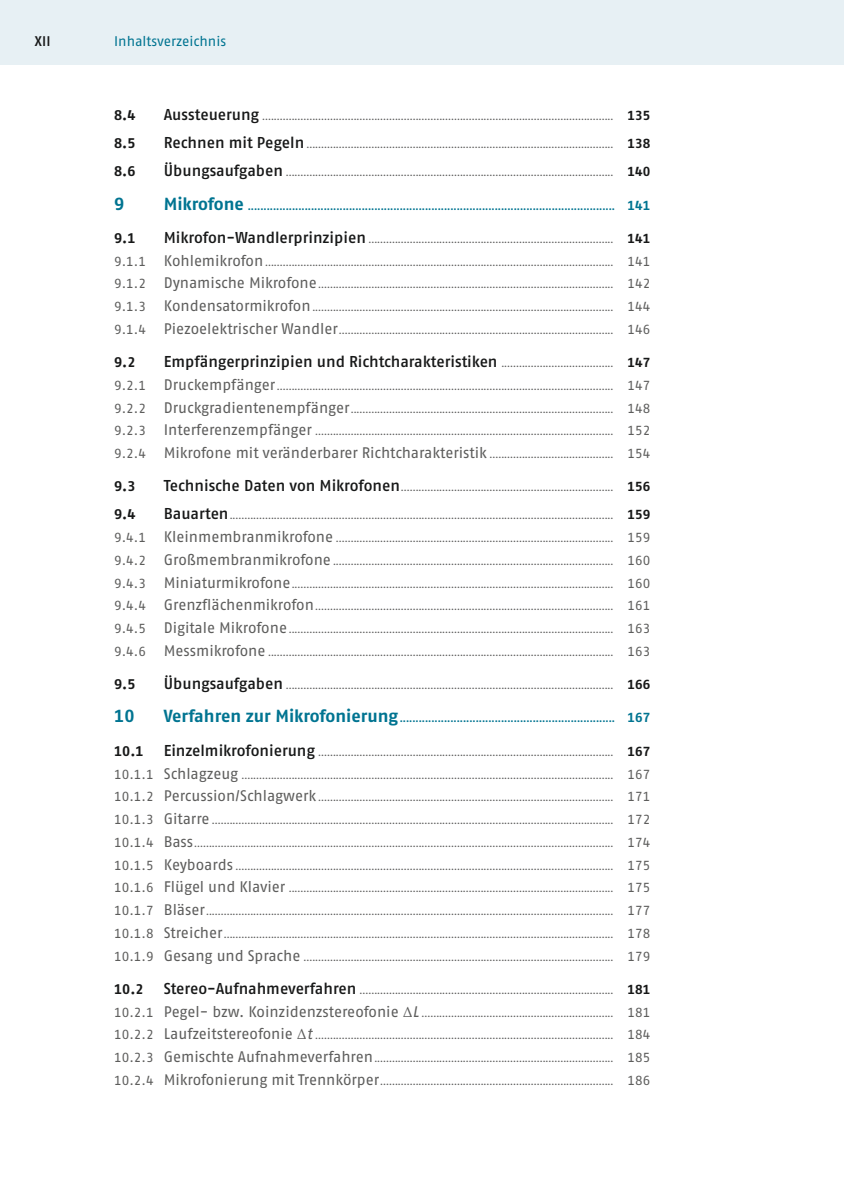
<style>
.page{position:relative;width:844px;height:1191px;background:#fff}
.page>*{position:absolute;margin:0;border:0;box-sizing:border-box;transform-origin:0 0}
.t1{font:700 17.5px "Fago Pro";color:#007491}
.t2{font:600 15.75px "Fago Pro";letter-spacing:-.005em;color:#171818}
.t3{font:15.4px "Fago Pro";letter-spacing:-.005em;color:#5d5d5c}
.t4{font:700 14px "Fago Pro";color:#171818}
.t5{font:14px "Fago Pro";color:#007491}
.t6{font:600 14px "Fago Pro";color:#171818}
.t7{font:13.12px "Fago Pro";color:#007491}
.t8{font:10.5px/22.8px "Fago Pro";color:#5d5d5c;text-align:justify}
.s1{font-weight:600;font-size:15.75px;color:#171818}
.s2{font-weight:700;font-size:13.12px;color:#171818}
.s3{font-weight:700;font-size:17.5px}
.s4{font-weight:700}
.s5{font-size:13.12px}
.s6{font-size:15.4px}
.s7{font-weight:400;font-size:10.5px;color:#5d5d5c}
.s8{font-weight:700;font-size:13.12px}
.s9{font-size:10.5px}
.s10{font-family:"Minion Pro";font-size:15.4px}
.s11{font-style:italic;font-size:15.4px}
</style>
<div class="page">
<div style="left:114px;top:0;width:729px;height:64px;background:#e7f0f4"></div>
<div style="left:0;top:0;width:114px;height:64px;background:#e7f0f4"></div>
<h3 class="t6" style="left:35px;top:32px;width:17px">XII</h3>
<h3 class="t5" style="left:114px;top:32px;width:113px">Inhaltsverzeichnis</h3>
<h3 class="t4" style="left:114px;top:107px;width:23px">8.4</h3>
<p class="t8" style="left:164px;top:105px;width:488px"><span class="s1">Aussteuerung</span> ....................................................................................................................... <span class="s2">135</span></p>
<h3 class="t4" style="left:114px;top:135px;width:23px">8.5</h3>
<p class="t8" style="left:164px;top:133px;width:488px"><span class="s1">Rechnen mit Pegeln</span> ........................................................................................................ <span class="s2">138</span></p>
<h3 class="t4" style="left:114px;top:163px;width:23px">8.6</h3>
<p class="t8" style="left:164px;top:161px;width:488px"><span class="s1">Übungsaufgaben</span> ............................................................................................................... <span class="s2">140</span></p>
<h1 class="t1" style="left:114px;top:193px;width:12px">9</h1>
<p class="t7" style="left:164px;top:197px;width:488px"><span class="s3">Mikrofone</span> .................................................................................................................... <span class="s4">141</span></p>
<h3 class="t4" style="left:114px;top:229px;width:23px">9.1</h3>
<p class="t8" style="left:114px;top:228px;width:537px;text-indent:50px"><span class="s1">Mikrofon-Wandlerprinzipien</span> ................................................................................... <span class="s2">141<br></span><span class="s5">9.1.1</span> <span class="s6">Kohlemikrofon</span> ...................................................................................................................... <span class="s5">141<br>9.1.2</span> <span class="s6">Dynamische Mikrofone</span> .................................................................................................... <span class="s5">142<br>9.1.3</span> <span class="s6">Kondensatormikrofon</span> ...................................................................................................... <span class="s5">144<br>9.1.4</span> <span class="s6">Piezoelektrischer Wandler</span>............................................................................................. <span class="s5">146</span></p>
<h3 class="t4" style="left:114px;top:354px;width:23px">9.2</h3>
<h2 class="t2" style="left:164px;top:352px;width:488px">Empfängerprinzipien und Richtcharakteristiken <span class="s7">......................................</span> <span class="s8">147</span></h2>
<p class="t8" style="left:114px;top:375px;width:537px"><span class="s5">9.2.1</span> <span class="s6">Druckempfänger</span> .................................................................................................................. <span class="s5">147<br>9.2.2</span> <span class="s6">Druckgradientenempfänger</span>......................................................................................... <span class="s5">148<br>9.2.3</span> <span class="s6">Interferenzempfänger</span> ..................................................................................................... <span class="s5">152</span></p>
<h3 class="t3" style="left:114px;top:443px;width:537px"><span class="s5">9.2.4</span> Mikrofone mit veränderbarer Richtcharakteristik <span class="s9">..........................................</span> <span class="s5">154</span></h3>
<h3 class="t4" style="left:114px;top:478px;width:23px">9.3</h3>
<p class="t8" style="left:164px;top:476px;width:488px"><span class="s1">Technische Daten von Mikrofonen</span>........................................................................ <span class="s2">156</span></p>
<h3 class="t4" style="left:114px;top:506px;width:23px">9.4</h3>
<p class="t8" style="left:114px;top:504px;width:537px;text-indent:50px"><span class="s1">Bauarten</span>.................................................................................................................................. <span class="s2">159<br></span><span class="s5">9.4.1</span> <span class="s6">Kleinmembranmikrofone</span> .............................................................................................. <span class="s5">159<br>9.4.2</span> <span class="s6">Großmembranmikrofone</span> ............................................................................................... <span class="s5">160<br>9.4.3</span> <span class="s6">Miniaturmikrofone</span>............................................................................................................. <span class="s5">160<br>9.4.4</span> <span class="s6">Grenzflächenmikrofon</span>..................................................................................................... <span class="s5">161<br>9.4.5</span> <span class="s6">Digitale Mikrofone</span> .............................................................................................................. <span class="s5">163<br>9.4.6</span> <span class="s6">Messmikrofone</span> ..................................................................................................................... <span class="s5">163</span></p>
<h3 class="t4" style="left:114px;top:676px;width:23px">9.5</h3>
<p class="t8" style="left:164px;top:674px;width:488px"><span class="s1">Übungsaufgaben</span> ............................................................................................................... <span class="s2">166</span></p>
<h1 class="t1" style="left:114px;top:706px;width:22px">10</h1>
<p class="t7" style="left:164px;top:710px;width:488px"><span class="s3">Verfahren zur Mikrofonierung</span> .................................................................... <span class="s4">167</span></p>
<h3 class="t4" style="left:114px;top:742px;width:31px">10.1</h3>
<p class="t8" style="left:114px;top:740px;width:537px;text-indent:50px"><span class="s1">Einzelmikrofonierung</span> .................................................................................................... <span class="s2">167<br></span><span class="s5">10.1.1</span> <span class="s6">Schlagzeug</span> .............................................................................................................................. <span class="s5">167<br>10.1.2</span> <span class="s6">Percussion/Schlagwerk</span> .................................................................................................... <span class="s5">171<br>10.1.3</span> <span class="s6">Gitarre</span> ........................................................................................................................................ <span class="s5">172<br>10.1.4</span> <span class="s6">Bass</span>.............................................................................................................................................. <span class="s5">174<br>10.1.5</span> <span class="s6">Keyboards</span> ................................................................................................................................ <span class="s5">175<br>10.1.6</span> <span class="s6">Flügel und Klavier</span> .............................................................................................................. <span class="s5">175<br>10.1.7</span> <span class="s6">Bläser</span>.......................................................................................................................................... <span class="s5">177<br>10.1.8</span> <span class="s6">Streicher</span>.................................................................................................................................... <span class="s5">178<br>10.1.9</span> <span class="s6">Gesang und Sprache</span> ......................................................................................................... <span class="s5">179</span></p>
<h3 class="t4" style="left:114px;top:980px;width:31px">10.2</h3>
<p class="t8" style="left:114px;top:978px;width:537px;text-indent:50px"><span class="s1">Stereo-Aufnahmeverfahren</span> ...................................................................................... <span class="s2">181<br></span><span class="s5">10.2.1</span> <span class="s6">Pegel- bzw. Koinzidenzstereofonie</span> <span class="s10">Δ</span><span class="s11">L</span> ................................................................. <span class="s5">181<br>10.2.2</span> <span class="s6">Laufzeitstereofonie</span> <span class="s10">Δ</span><span class="s11">t</span> ..................................................................................................... <span class="s5">184<br>10.2.3</span> <span class="s6">Gemischte Aufnahmeverfahren</span>................................................................................. <span class="s5">185<br>10.2.4</span> <span class="s6">Mikrofonierung mit Trennkörper</span>............................................................................... <span class="s5">186</span></p>
</div>
